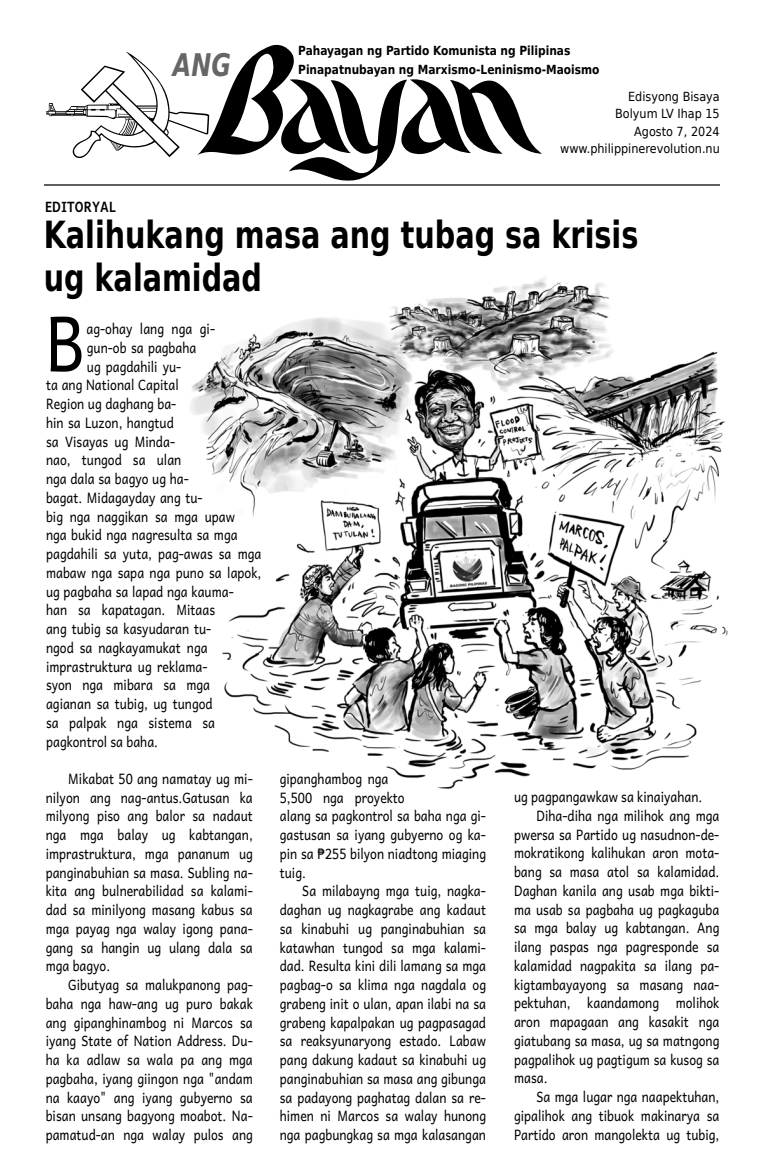
<style>
.page{position:relative;width:765px;height:1170px;background:#fff}
.page>*{position:absolute;margin:0;border:0;box-sizing:border-box;transform-origin:0 0}
.t1{font:76.12px "Andika New Basic";color:#000;scale:.85 1}
.t2{font:700 37.5px/42.5px "DejaVu Sans Condensed";color:#000;scale:.85 1}
.t3{font:italic 700 31.25px "DejaVu Sans Condensed";color:#666;scale:.85 1}
.t4{font:14.38px/18.8px "Andika New Basic";letter-spacing:.005em;color:#000;text-align:justify;scale:.85 1}
.t5{font:700 14.38px "Andika New Basic";color:#000;scale:.85 1}
.t6{font:700 12.5px/18.8px "DejaVu Sans";color:#000;scale:.85 1}
.t7{font:12.5px/17.5px "DejaVu Sans";color:#000;text-align:right;scale:.9 1}
.s1{font-family:"DejaVu Sans"}
</style>
<div class="page">
<svg style="left:46px;top:52px;width:151px;height:106px"></svg>
<hr style="left:44px;top:184px;width:676px;height:2px;background:#000">
<svg style="left:197px;top:45px;width:345px;height:136px"></svg>
<img style="left:191px;top:277px;width:537px;height:512px">
<h3 class="t3" style="left:173px;top:47px;width:70px">ANG</h3>
<p class="t6" style="left:298px;top:41px;width:356px">Pahayagan ng Partido Komunista ng Pilipinas<br>Pinapatnubayan ng Marxismo-Leninismo-Maoismo</p>
<p class="t5" style="left:45px;top:194px;width:85px">EDITORYAL</p>
<p class="t7" style="left:560px;top:88px;width:179px">Edisyong Bisaya<br>Bolyum LV Ihap 15<br>Agosto 7, 2024 www.philippinerevolution.nu</p>
<h2 class="t2" style="left:44px;top:214px;width:701px">Kalihukang masa ang tubag sa krisis ug kalamidad</h2>
<h1 class="t1" style="left:45px;top:278px;width:49px">B</h1>
<p class="t4" style="left:87px;top:319px;width:153px">ag-ohay lang nga gi‐</p>
<p class="t4" style="left:87px;top:338px;width:130px">gun-ob sa pagbaha</p>
<p class="t4" style="left:87px;top:356px;width:113px">ug pagdahili yu‐</p>
<p class="t4" style="left:46px;top:375px;width:158px">ta ang National Capital</p>
<p class="t4" style="left:46px;top:394px;width:155px">Region ug daghang ba‐</p>
<p class="t4" style="left:46px;top:413px;width:152px">hin sa Luzon, hangtud</p>
<p class="t4" style="left:46px;top:431px;width:153px">sa Visayas ug Minda‐</p>
<p class="t4" style="left:46px;top:450px;width:161px">nao, tungod sa ulan</p>
<p class="t4" style="left:46px;top:469px;width:170px">nga dala sa bagyo ug ha‐</p>
<p class="t4" style="left:46px;top:488px;width:186px">bagat. Midagayday ang tu‐</p>
<p class="t4" style="left:46px;top:506px;width:224px">big nga naggikan sa mga upaw</p>
<p class="t4" style="left:46px;top:525px;width:227px">nga bukid nga nagresulta sa mga</p>
<p class="t4" style="left:46px;top:544px;width:255px">pagdahili sa yuta, pag-awas sa mga</p>
<p class="t4" style="left:46px;top:563px;width:255px">mabaw nga sapa nga puno sa lapok,</p>
<p class="t4" style="left:46px;top:581px;width:222px">ug pagbaha sa lapad nga kauma‐</p>
<p class="t4" style="left:46px;top:600px;width:200px">han sa kapatagan. Mitaas</p>
<p class="t4" style="left:46px;top:619px;width:196px">ang tubig sa kasyudaran tu‐</p>
<p class="t4" style="left:46px;top:638px;width:192px">ngod sa nagkayamukat nga</p>
<p class="t4" style="left:46px;top:656px;width:192px">imprastruktura ug reklama‐</p>
<p class="t4" style="left:46px;top:675px;width:194px">syon nga mibara sa mga</p>
<p class="t4" style="left:46px;top:694px;width:197px">agianan sa tubig, ug tungod</p>
<p class="t4" style="left:46px;top:713px;width:200px">sa palpak nga sistema sa</p>
<p class="t4" style="left:46px;top:731px;width:133px">pagkontrol sa baha.</p>
<p class="t4" style="left:46px;top:769px;width:245px;text-indent:22px">Mikabat 50 ang namatay ug mi‐ nilyon ang nag-antus.Gatusan ka milyong piso ang balor sa nadaut nga mga balay ug kabtangan, imprastruktura, mga pananum ug panginabuhian sa masa. Subling na‐ kita ang bulnerabilidad sa kalami‐ dad sa minilyong masang kabus sa mga payag nga walay igong pana‐ gang sa hangin ug ulang dala sa mga bagyo.</p>
<p class="t4" style="left:46px;top:975px;width:245px;text-indent:22px">Gibutyag sa malukpanong pag‐ baha nga haw-ang ug puro bakak ang gipanghinambog ni Marcos sa iyang State of Nation Address. Du‐ ha ka adlaw sa wala pa ang mga pagbaha, iyang giingon nga "andam na kaayo" ang iyang gubyerno sa bisan unsang bagyong moabot. Na‐ pamatud-an nga walay pulos ang</p>
<p class="t4" style="left:280px;top:769px;width:244px;text-align:left">gipanghambog nga<br>5,500 nga proyekto<br>alang sa pagkontrol sa baha nga gi‐ gastusan sa iyang gubyerno og ka‐ pin sa <span class="s1">₱</span>255 bilyon niadtong miaging tuig.</p>
<p class="t4" style="left:280px;top:881px;width:244px;text-indent:22px">Sa milabayng mga tuig, nagka‐ daghan ug nagkagrabe ang kadaut sa kinabuhi ug panginabuhian sa katawhan tungod sa mga kalami‐ dad. Resulta kini dili lamang sa mga pagbag-o sa klima nga nagdala og grabeng init o ulan, apan ilabi na sa grabeng kapalpakan ug pagpasagad sa reaksyunaryong estado. Labaw pang dakung kadaut sa kinabuhi ug panginabuhian sa masa ang gibunga sa padayong paghatag dalan sa re‐ himen ni Marcos sa walay hunong nga pagbungkag sa mga kalasangan</p>
<p class="t4" style="left:514px;top:787px;width:223px">ug pagpangawkaw sa kinaiyahan.</p>
<p class="t4" style="left:537px;top:805px;width:217px">Diha-diha nga milihok ang mga</p>
<p class="t4" style="left:514px;top:824px;width:243px">pwersa sa Partido ug nasudnon-de‐</p>
<p class="t4" style="left:514px;top:843px;width:243px">mokratikong kalihukan aron mota‐</p>
<p class="t4" style="left:514px;top:862px;width:243px">bang sa masa atol sa kalamidad.</p>
<p class="t4" style="left:514px;top:880px;width:243px">Daghan kanila ang usab mga bikti‐</p>
<p class="t4" style="left:514px;top:899px;width:243px">ma usab sa pagbaha ug pagkaguba</p>
<p class="t4" style="left:514px;top:918px;width:243px">sa mga balay ug kabtangan. Ang</p>
<p class="t4" style="left:514px;top:937px;width:243px">ilang paspas nga pagresponde sa</p>
<p class="t4" style="left:514px;top:955px;width:243px">kalamidad nagpakita sa ilang pa‐</p>
<p class="t4" style="left:514px;top:974px;width:243px">kigtambayayong sa masang naa‐</p>
<p class="t4" style="left:514px;top:993px;width:243px">pektuhan, kaandamong molihok</p>
<p class="t4" style="left:514px;top:1012px;width:243px">aron mapagaan ang kasakit nga</p>
<p class="t4" style="left:514px;top:1030px;width:243px">giatubang sa masa, ug sa matngong</p>
<p class="t4" style="left:514px;top:1049px;width:243px">pagpalihok ug pagtigum sa kusog sa</p>
<p class="t4" style="left:514px;top:1068px;width:41px">masa.</p>
<p class="t4" style="left:537px;top:1087px;width:217px">Sa mga lugar nga naapektuhan,</p>
<p class="t4" style="left:514px;top:1105px;width:243px">gipalihok ang tibuok makinarya sa</p>
<p class="t4" style="left:514px;top:1124px;width:243px">Partido aron mangolekta ug tubig,</p>
</div>
